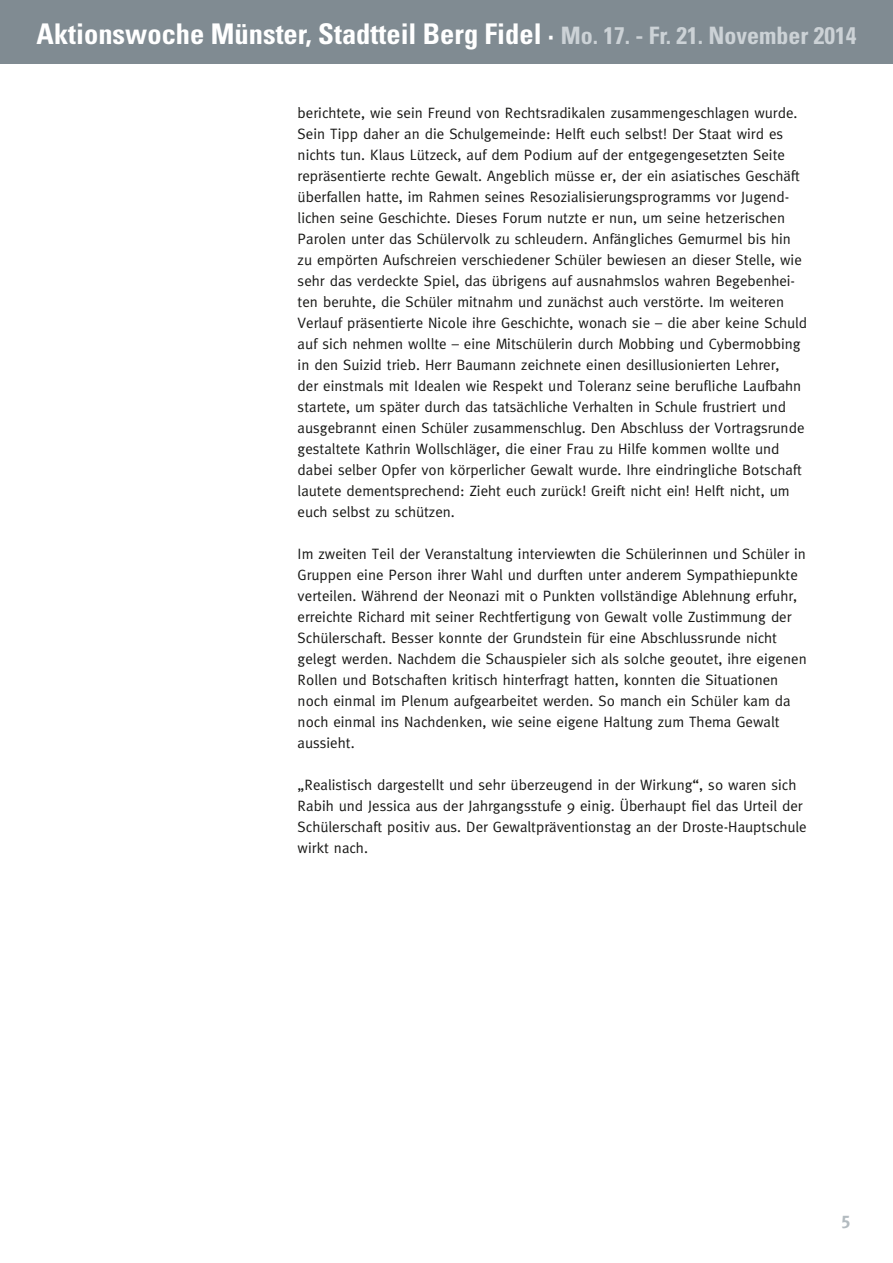
<style>
.page{position:relative;width:893px;height:1263px;background:#fff}
.page>*{position:absolute;margin:0;border:0;box-sizing:border-box;transform-origin:0 0}
.t1{font:700 condensed 28.5px "Univers";color:#fff}
.t2{font:700 18px "Meta";color:#b3bbc0}
.t3{font:15px/21px "Meta";color:#181816}
.s1{font-size:24px;color:#ccd2d6}
</style>
<div class="page">
<div style="left:0;top:0;width:893px;height:64px;background:#808b92"></div>
<h1 class="t1" style="left:37px;top:16px;width:821px">Aktionswoche Münster, Stadtteil Berg Fidel · <span class="s1">Mo. 17. - Fr. 21. November 2014</span></h1>
<p class="t3" style="left:298px;top:102px;width:511px">berichtete, wie sein Freund von Rechtsradikalen zusammengeschlagen wurde.<br>Sein Tipp daher an die Schulgemeinde: Helft euch selbst! Der Staat wird es nichts tun. Klaus Lützeck, auf dem Podium auf der entgegengesetzten Seite repräsentierte rechte Gewalt. Angeblich müsse er, der ein asiatisches Geschäft überfallen hatte, im Rahmen seines Resozialisierungsprogramms vor Jugend&shy;lichen seine Geschichte. Dieses Forum nutzte er nun, um seine hetzerischen Parolen unter das Schülervolk zu schleudern. Anfängliches Gemurmel bis hin zu empörten Aufschreien verschiedener Schüler bewiesen an dieser Stelle, wie sehr das verdeckte Spiel, das übrigens auf ausnahmslos wahren Begebenhei&shy;ten beruhte, die Schüler mitnahm und zunächst auch verstörte. Im weiteren Verlauf präsentierte Nicole ihre Geschichte, wonach sie – die aber keine Schuld auf sich nehmen wollte – eine Mitschülerin durch Mobbing und Cybermobbing in den Suizid trieb. Herr Baumann zeichnete einen desillusionierten Lehrer,<br>der einstmals mit Idealen wie Respekt und Toleranz seine berufliche Laufbahn startete, um später durch das tatsächliche Verhalten in Schule frustriert und ausgebrannt einen Schüler zusammenschlug. Den Abschluss der Vortragsrunde gestaltete Kathrin Wollschläger, die einer Frau zu Hilfe kommen wollte und dabei selber Opfer von körperlicher Gewalt wurde. Ihre eindringliche Botschaft lautete dementsprechend: Zieht euch zurück! Greift nicht ein! Helft nicht, um euch selbst zu schützen.</p>
<p class="t3" style="left:298px;top:543px;width:511px">Im zweiten Teil der Veranstaltung interviewten die Schülerinnen und Schüler in Gruppen eine Person ihrer Wahl und durften unter anderem Sympathiepunkte verteilen. Während der Neonazi mit 0 Punkten vollständige Ablehnung erfuhr, erreichte Richard mit seiner Rechtfertigung von Gewalt volle Zustimmung der Schülerschaft. Besser konnte der Grundstein für eine Abschlussrunde nicht gelegt werden. Nachdem die Schauspieler sich als solche geoutet, ihre eigenen Rollen und Botschaften kritisch hinterfragt hatten, konnten die Situationen noch einmal im Plenum aufgearbeitet werden. So manch ein Schüler kam da noch einmal ins Nachdenken, wie seine eigene Haltung zum Thema Gewalt aussieht.</p>
<p class="t3" style="left:298px;top:774px;width:511px">„Realistisch dargestellt und sehr überzeugend in der Wirkung“, so waren sich Rabih und Jessica aus der Jahrgangsstufe 9 einig. Überhaupt fiel das Urteil der Schülerschaft positiv aus. Der Gewaltpräventionstag an der Droste-Hauptschule wirkt nach.</p>
<p class="t2" style="left:841px;top:1208px;width:11px">5</p>
</div>
